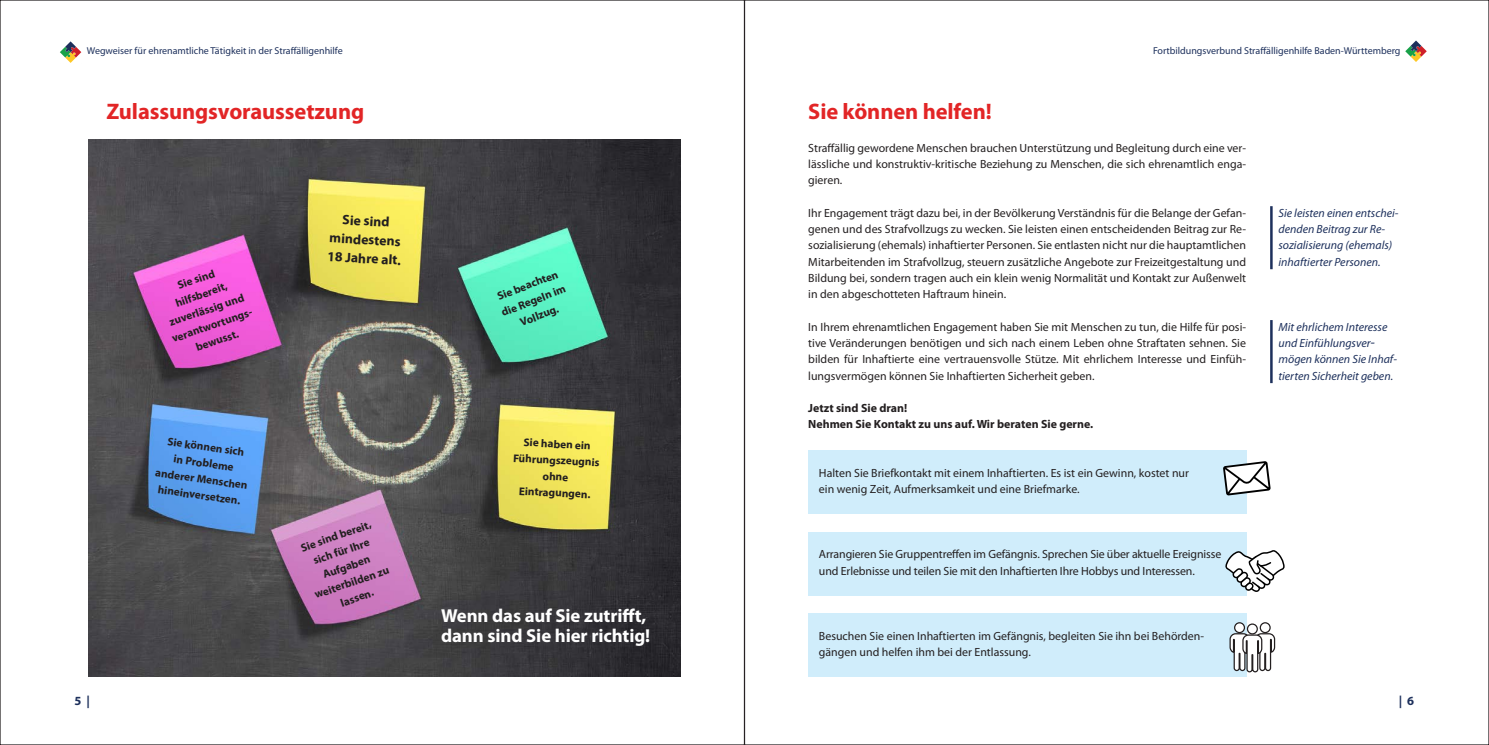
<style>
.page{position:relative;width:1489px;height:745px;background:#fff}
.page>*{position:absolute;margin:0;border:0;box-sizing:border-box;transform-origin:0 0}
.t1{font:700 22.5px "Myriad Pro";letter-spacing:-.005em;color:#e22526}
.t2{font:700 18.75px/20px "Myriad Pro";letter-spacing:-.005em;color:#fff}
.t3{font:700 13.75px/18.8px "Myriad Pro";color:#231f20;text-align:center}
.t4{font:700 12.5px "Myriad Pro";color:#1d305c}
.t5{font:11.88px/16.2px "Myriad Pro";color:#231f20;text-align:justify}
.t6{font:italic 11.88px/16.2px "Myriad Pro";color:#1d305c}
.t7{font:700 11.88px/16.2px "Myriad Pro";color:#231f20}
.t8{font:700 11.25px/16.2px "Myriad Pro";color:#231f20;text-align:center}
.t9{font:10px "Myriad Pro";color:#1d305c}
</style>
<div class="page">
<svg style="left:1405px;top:40px;width:21px;height:22px"></svg>
<svg style="left:60px;top:41px;width:21px;height:22px"></svg>
<div style="left:808px;top:450px;width:438px;height:64px;background:#d0edfb"></div>
<div style="left:808px;top:531px;width:438px;height:64px;background:#d0edfb"></div>
<div style="left:808px;top:612px;width:438px;height:64px;background:#d0edfb"></div>
<hr style="left:1269px;top:206px;width:3px;height:63px;background:#1d305c">
<hr style="left:1269px;top:320px;width:3px;height:63px;background:#1d305c">
<svg style="left:1260px;top:622px;width:9px;height:10px"></svg>
<div style="left:1259px;top:621px;width:11px;height:11px;border:1px solid #231f20;border-radius:50%"></div>
<svg style="left:1234px;top:622px;width:10px;height:10px"></svg>
<div style="left:1233px;top:621px;width:11px;height:11px;border:1px solid #231f20;border-radius:50%"></div>
<svg style="left:1229px;top:632px;width:46px;height:40px"></svg>
<svg style="left:1247px;top:623px;width:10px;height:10px"></svg>
<div style="left:1246px;top:623px;width:11px;height:11px;border:1px solid #231f20;border-radius:50%"></div>
<svg style="left:1223px;top:460px;width:47px;height:35px"></svg>
<svg style="left:1225px;top:549px;width:59px;height:42px"></svg>
<img style="left:89px;top:139px;width:591px;height:537px">
<p class="t9" style="left:87px;top:45px;width:257px">Wegweiser für ehrenamtliche Tätigkeit in der Straffälligenhilfe</p>
<p class="t9" style="left:1152px;top:45px;width:249px">Fortbildungsverbund Straffälligenhilfe Baden-Württemberg</p>
<h1 class="t1" style="left:106px;top:97px;width:259px">Zulassungsvoraussetzung</h1>
<p class="t8" style="left:153px;top:284px;width:88px;rotate:-19deg">Sie sind hilfsbereit, zuverlässig und verantwortungs&shy;bewusst.</p>
<p class="t3" style="left:330px;top:209px;width:75px;rotate:3deg">Sie sind mindestens<br>18 Jahre alt.</p>
<p class="t8" style="left:493px;top:289px;width:69px;rotate:-21deg">Sie beachten die Regeln im<br>Vollzug.</p>
<p class="t8" style="left:161px;top:431px;width:95px;rotate:8deg">Sie können sich<br>in Probleme anderer Menschen hineinversetzen.</p>
<p class="t8" style="left:514px;top:433px;width:88px;rotate:3deg">Sie haben ein<br>Führungszeugnis ohne<br>Eintragungen.</p>
<p class="t8" style="left:296px;top:540px;width:79px;rotate:-19deg">Sie sind bereit, sich für Ihre<br>Aufgaben weiterbilden zu lassen.</p>
<h2 class="t2" style="left:441px;top:604px;width:211px">Wenn das auf Sie zutrifft, dann sind Sie hier richtig!</h2>
<h1 class="t1" style="left:808px;top:97px;width:185px">Sie können helfen!</h1>
<p class="t5" style="left:808px;top:139px;width:439px">Straffällig gewordene Menschen brauchen Unterstützung und Begleitung durch eine ver&shy;lässliche und konstruktiv-kritische Beziehung zu Menschen, die sich ehrenamtlich enga&shy;gieren.</p>
<p class="t5" style="left:808px;top:204px;width:439px">Ihr Engagement trägt dazu bei, in der Bevölkerung Verständnis für die Belange der Gefan&shy;genen und des Strafvollzugs zu wecken. Sie leisten einen entscheidenden Beitrag zur Re&shy;sozialisierung (ehemals) inhaftierter Personen. Sie entlasten nicht nur die hauptamtlichen Mitarbeitenden im Strafvollzug, steuern zusätzliche Angebote zur Freizeitgestaltung und Bildung bei, sondern tragen auch ein klein wenig Normalität und Kontakt zur Außenwelt in den abgeschotteten Haftraum hinein.</p>
<p class="t5" style="left:808px;top:318px;width:439px">In Ihrem ehrenamtlichen Engagement haben Sie mit Menschen zu tun, die Hilfe für posi&shy;tive Veränderungen benötigen und sich nach einem Leben ohne Straftaten sehnen. Sie bilden für Inhaftierte eine vertrauensvolle Stütze. Mit ehrlichem Interesse und Einfüh&shy;lungsvermögen können Sie Inhaftierten Sicherheit geben.</p>
<p class="t7" style="left:808px;top:399px;width:286px">Jetzt sind Sie dran!<br>Nehmen Sie Kontakt zu uns auf. Wir beraten Sie gerne.</p>
<p class="t5" style="left:819px;top:464px;width:371px">Halten Sie Briefkontakt mit einem Inhaftierten. Es ist ein Gewinn, kostet nur ein wenig Zeit, Aufmerksamkeit und eine Briefmarke.</p>
<p class="t5" style="left:819px;top:546px;width:404px">Arrangieren Sie Gruppentreffen im Gefängnis. Sprechen Sie über aktuelle Ereignisse und Erlebnisse und teilen Sie mit den Inhaftierten Ihre Hobbys und Interessen.</p>
<p class="t5" style="left:819px;top:627px;width:387px">Besuchen Sie einen Inhaftierten im Gefängnis, begleiten Sie ihn bei Behörden&shy;gängen und helfen ihm bei der Entlassung.</p>
<p class="t6" style="left:1278px;top:204px;width:121px">Sie leisten einen entschei&shy;denden Beitrag zur Re&shy;sozialisierung (ehemals) inhaftierter Personen.</p>
<p class="t6" style="left:1278px;top:318px;width:120px">Mit ehrlichem Interesse und Einfühlungsver&shy;mögen können Sie Inhaf&shy;tierten Sicherheit geben.</p>
<p class="t4" style="left:74px;top:692px;width:17px">5 |</p>
<p class="t4" style="left:1398px;top:692px;width:17px">| 6</p>
</div>
